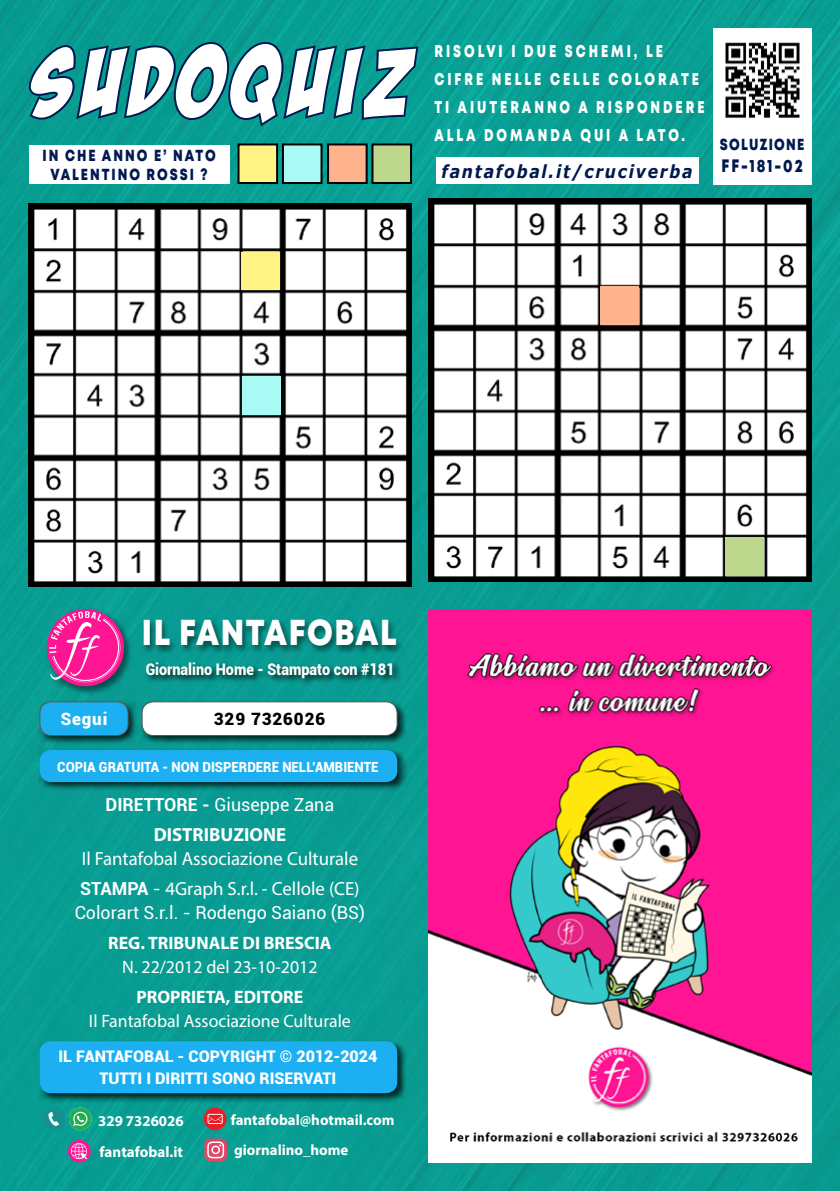
<style>
.page{position:relative;width:840px;height:1191px;background:#fff}
.page>*{position:absolute;margin:0;border:0;box-sizing:border-box;transform-origin:0 0}
.t1{font:94px "Bada Boom BB";letter-spacing:.09em;color:#fff}
.t2{font:36px "Mont Heavy DEMO";letter-spacing:.05em;color:#fff;scale:.86 1}
.t3{font:19px/30px "Myriad Pro";color:#fff}
.t4{font:700 19px "Myriad Pro";color:#fff}
.t5{font:18px "Myriad Pro";color:#fff}
.t6{font:18px "Roboto";color:#fff}
.t7{font:700 18px "Myriad Pro";color:#fff}
.t8{font:italic 700 18px "Verdana";letter-spacing:.11em;color:#011950;scale:.87 1}
.t9{font:18px "Mont Heavy DEMO";color:#011950;scale:.8 1}
.t10{font:17px/28px "Mont Heavy DEMO";letter-spacing:.23em;color:#fff;scale:.75 1}
.t11{font:900 17px "Roboto";letter-spacing:.05em;color:#000}
.t12{font:900 17px "Roboto";color:#fff}
.t13{font:900 16px/22px "Roboto";color:#fff}
.t14{font:16px/19px "Mont Heavy DEMO";letter-spacing:.15em;color:#011950;scale:.8 1}
.t15{font:900 16px "Roboto";color:#fff;scale:.9 1}
.t16{font:700 15.2px "Myriad Pro";color:#fff}
.t17{font:700 15px/31px "Myriad Pro";color:#fff}
.t18{font:900 14px "Roboto";color:#fff;scale:.94 1}
.s1{font-weight:700}
.s2{font-family:"Roboto";font-weight:700;font-size:18px}
.s3{font-family:"Roboto";font-size:18px}
</style>
<div class="page">
<div style="left:0;top:0;width:839px;height:1191px;background:#099d93"></div>
<img style="left:428px;top:198px;width:383px;height:383px">
<div style="left:46px;top:608px;width:88px;height:88px;background:#000;opacity:.5"></div>
<svg style="left:47px;top:609px;width:77px;height:77px"></svg>
<svg style="left:49px;top:611px;width:71px;height:71px;background:#e147a1"></svg>
<div style="left:204px;top:1107px;width:22px;height:23px;background:#ed1c24;border-radius:50%"></div>
<svg style="left:207px;top:1113px;width:16px;height:11px"></svg>
<div style="left:141px;top:700px;width:266px;height:45px;background:#000;opacity:.75"></div>
<div style="left:142px;top:702px;width:255px;height:33px;background:#fff;border-radius:11px"></div>
<div style="left:142px;top:701px;width:255px;height:34px;border:1px solid #585858;border-radius:11px"></div>
<div style="left:39px;top:700px;width:99px;height:45px;background:#000;opacity:.75"></div>
<div style="left:40px;top:702px;width:88px;height:33px;background:#1cb0f2;border-radius:11px"></div>
<div style="left:40px;top:701px;width:88px;height:34px;border:1px solid #585858;border-radius:11px"></div>
<div style="left:39px;top:1040px;width:368px;height:63px;background:#000;opacity:.75"></div>
<div style="left:40px;top:1041px;width:357px;height:52px;background:#1cb0f2;border-radius:11px"></div>
<div style="left:39px;top:749px;width:368px;height:43px;background:#000;opacity:.75"></div>
<div style="left:40px;top:750px;width:357px;height:32px;background:#1cb0f2;border-radius:11px"></div>
<div style="left:42px;top:1107px;width:23px;height:23px;background:#14928f;border-radius:50%"></div>
<svg style="left:48px;top:1111px;width:11px;height:15px"></svg>
<div style="left:141px;top:618px;width:262px;height:38px;background:#000;opacity:.5"></div>
<img style="left:204px;top:1138px;width:23px;height:23px">
<svg style="left:207px;top:1141px;width:17px;height:17px"></svg>
<svg style="left:69px;top:1107px;width:23px;height:23px"></svg>
<div style="left:68px;top:1140px;width:23px;height:22px;background:#ff1493;border-radius:50%"></div>
<svg style="left:71px;top:1143px;width:16px;height:16px"></svg>
<div style="left:145px;top:661px;width:256px;height:27px;background:#000;opacity:.75"></div>
<svg style="left:27px;top:40px;width:393px;height:90px;background:#067d82"></svg>
<div style="left:29px;top:145px;width:200px;height:39px;background:#fff"></div>
<div style="left:372px;top:144px;width:39px;height:39px;background:#bdd78d"></div>
<div style="left:371px;top:143px;width:41px;height:41px;border:2px solid #000"></div>
<div style="left:328px;top:144px;width:38px;height:39px;background:#feb28e"></div>
<div style="left:327px;top:143px;width:40px;height:41px;border:2px solid #000"></div>
<div style="left:283px;top:144px;width:38px;height:39px;background:#a9faf4"></div>
<div style="left:282px;top:143px;width:40px;height:41px;border:2px solid #000"></div>
<div style="left:238px;top:144px;width:39px;height:39px;background:#fff383"></div>
<div style="left:237px;top:143px;width:41px;height:41px;border:2px solid #000"></div>
<img style="left:28px;top:204px;width:383px;height:382px">
<div style="left:241px;top:252px;width:38px;height:37px;background:#fff383"></div>
<div style="left:242px;top:376px;width:39px;height:38px;background:#a9faf4"></div>
<div style="left:600px;top:286px;width:38px;height:39px;background:#feb28e"></div>
<div style="left:724px;top:537px;width:39px;height:39px;background:#bdd78d"></div>
<div style="left:712px;top:28px;width:99px;height:157px;background:#fff"></div>
<img style="left:712px;top:30px;width:88px;height:99px">
<div style="left:435px;top:157px;width:262px;height:27px;background:#fff"></div>
<img style="left:428px;top:609px;width:383px;height:553px">
<h1 class="t1" style="left:33px;top:33px;width:380px">SUDOQUIZ</h1>
<p class="t14" style="left:43px;top:147px;width:90px">IN CHE ANNO</p>
<p class="t14" style="left:50px;top:147px;width:198px;text-indent:103px">E’ NATO<br>VAL ENTINO ROSSI ?</p>
<p class="t10" style="left:434px;top:38px;width:306px">RISOL VI I DU E SCHEMI, LE<br>CIFRE N ELL E CELL E COLO</p>
<p class="t10" style="left:657px;top:66px;width:56px">RAT E</p>
<p class="t10" style="left:434px;top:94px;width:134px">TI AIUT ERANNO</p>
<p class="t10" style="left:578px;top:94px;width:170px">A RISPON DERE</p>
<p class="t10" style="left:434px;top:122px;width:15px">ALLA</p>
<p class="t10" style="left:484px;top:122px;width:218px">DOMAN DA QU I A LATO</p>
<p class="t10" style="left:681px;top:122px;width:6px">.</p>
<p class="t14" style="left:719px;top:136px;width:25px">SOLUZ</p>
<p class="t14" style="left:768px;top:136px;width:46px">IONE</p>
<p class="t9" style="left:721px;top:155px;width:103px">FF-181-02</p>
<p class="t8" style="left:441px;top:158px;width:290px">fantafobal.it/cruciverba</p>
<h2 class="t2" style="left:142px;top:612px;width:297px">IL FANTAFOBAL</h2>
<p class="t15" style="left:146px;top:658px;width:278px">Giornalino Home - Stampato con #181</p>
<p class="t12" style="left:61px;top:707px;width:48px">Segui</p>
<p class="t11" style="left:214px;top:707px;width:113px">329 7326026</p>
<p class="t18" style="left:57px;top:757px;width:132px">COPIA GRATUITA - NON</p>
<p class="t18" style="left:202px;top:757px;width:41px">DISPERDERE</p>
<p class="t18" style="left:282px;top:757px;width:10px">NELL</p>
<p class="t18" style="left:312px;top:757px;width:42px">’AMBIENTE</p>
<p class="t6" style="left:105px;top:792px;width:230px"><span class="s1">DIRETTORE -</span> Giuseppe Zana</p>
<p class="t4" style="left:154px;top:822px;width:134px">DISTRIBUZIONE</p>
<p class="t3" style="left:80px;top:843px;width:281px">Il Fantafobal Associazione Culturale<br><span class="s2">STAMPA</span> <span class="s3">-</span> 4Graph S.r.l. - Cellole (CE)</p>
<p class="t6" style="left:75px;top:900px;width:292px">Colorart S.r.l. - Rodengo Saiano (BS)</p>
<p class="t7" style="left:108px;top:931px;width:225px">REG. TRIBUNALE DI BRESCIA</p>
<p class="t5" style="left:122px;top:956px;width:196px">N. 22/2012 del 23-10-2012</p>
<p class="t7" style="left:136px;top:985px;width:168px">PROPRIETA, EDITORE</p>
<p class="t5" style="left:89px;top:1010px;width:263px">Il Fantafobal Associazione Culturale</p>
<p class="t13" style="left:58px;top:1044px;width:38px">IL FANTA</p>
<p class="t13" style="left:99px;top:1044px;width:279px;text-indent:25px">FOBAL - COPYRIGHT © 2012-2024<br>TUTTI I DIRITTI</p>
<p class="t13" style="left:212px;top:1066px;width:12px">SONO</p>
<p class="t13" style="left:259px;top:1066px;width:10px">RISER</p>
<p class="t13" style="left:303px;top:1066px;width:19px">VATI</p>
<p class="t17" style="left:98px;top:1105px;width:87px">329 7326026</p>
<p class="t17" style="left:230px;top:1103px;width:165px">fantafobal@hotmail.com giornalino_home</p>
<p class="t16" style="left:99px;top:1142px;width:85px">fantafobal.it</p>
</div>
